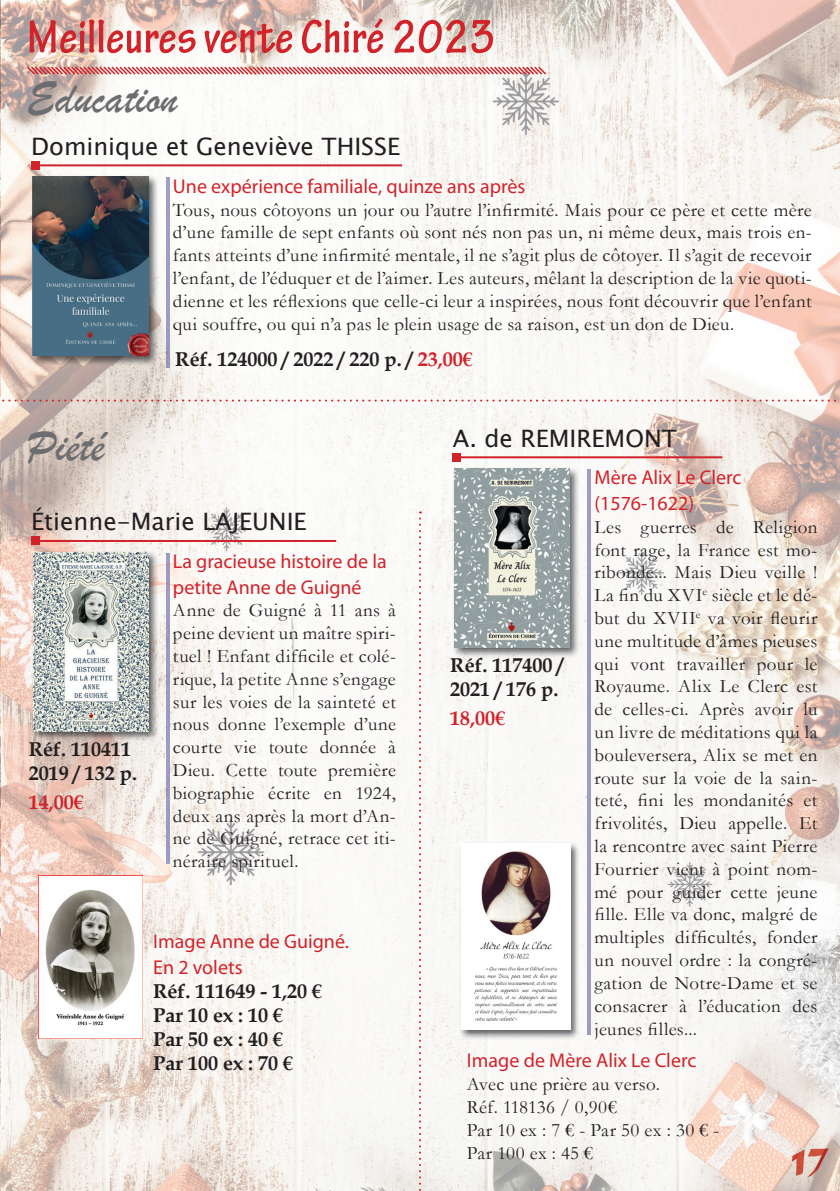
<style>
.page{position:relative;width:840px;height:1191px;background:#fff}
.page>*{position:absolute;margin:0;border:0;box-sizing:border-box;transform-origin:0 0}
.t1{font:700 condensed 50px "Tekton Pro";color:#d1232a}
.t2{font:46px "Brush Script";color:#6c6d70}
.t3{font:24px "Lucida Sans Unicode";color:#231f20}
.t4{font:20px/26px "Myriad Pro";color:#d1232a}
.t5{font:700 20px/24px "Book Antiqua";color:#231f20}
.t6{font:700 20px "Book Antiqua";color:#d1232a}
.t7{font:19px/22.8px "Garamond";letter-spacing:.015em;color:#231f20;text-align:justify}
.s1{color:#d1232a}
</style>
<div class="page">
<img style="left:1px;top:0;width:838px;height:209px">
<img style="left:1px;top:209px;width:69px;height:982px">
<img style="left:141px;top:209px;width:348px;height:982px">
<img style="left:489px;top:209px;width:350px;height:281px">
<img style="left:70px;top:366px;width:71px;height:184px">
<img style="left:560px;top:490px;width:279px;height:701px">
<img style="left:491px;top:658px;width:69px;height:183px">
<img style="left:70px;top:741px;width:71px;height:450px">
<img style="left:489px;top:1040px;width:71px;height:151px">
<img style="left:791px;top:1148px;width:37px;height:29px">
<img style="left:0;top:0;width:1px;height:1191px">
<svg style="left:25px;top:65px;width:522px;height:11px"></svg>
<img style="left:30px;top:175px;width:129px;height:191px">
<img style="left:33px;top:177px;width:116px;height:178px">
<img style="left:166px;top:178px;width:3px;height:189px">
<hr style="left:35px;top:164px;width:367px;height:2px;background:#d1232a">
<div style="left:31px;top:161px;width:8px;height:8px;background:#d1232a"></div>
<svg style="left:0;top:399px;width:840px;height:2px"></svg>
<img style="left:38px;top:875px;width:104px;height:163px">
<img style="left:31px;top:550px;width:128px;height:191px">
<img style="left:33px;top:552px;width:115px;height:179px">
<img style="left:166px;top:553px;width:3px;height:310px">
<hr style="left:35px;top:540px;width:301px;height:2px;background:#d1232a">
<div style="left:31px;top:537px;width:8px;height:8px;background:#d1232a"></div>
<img style="left:458px;top:841px;width:122px;height:199px">
<img style="left:461px;top:844px;width:109px;height:185px">
<img style="left:452px;top:466px;width:128px;height:192px">
<img style="left:454px;top:469px;width:115px;height:178px">
<hr style="left:587px;top:470px;width:3px;height:564px;background:#9d9dc5">
<hr style="left:456px;top:456px;width:266px;height:2px;background:#d1232a">
<div style="left:452px;top:453px;width:8px;height:8px;background:#d1232a"></div>
<svg style="left:419px;top:511px;width:2px;height:680px"></svg>
<h1 class="t1" style="left:27px;top:8px;width:469px">Meilleures vente Chiré 2023</h1>
<h2 class="t2" style="left:27px;top:70px;width:152px">Education</h2>
<p class="t3" style="left:31px;top:127px;width:370px">Dominique et Geneviève THISSE</p>
<h2 class="t2" style="left:27px;top:418px;width:79px">Piété</h2>
<p class="t4" style="left:173px;top:173px;width:354px">Une expérience familiale, quinze ans après</p>
<p class="t7" style="left:173px;top:198px;width:640px">Tous, nous côtoyons un jour ou l’autre l’infirmité. Mais pour ce père et cette mère d’une famille de sept enfants où sont nés non pas un, ni même deux, mais trois en&shy;fants atteints d’une infirmité mentale, il ne s’agit plus de côtoyer. Il s’agit de recevoir l’enfant, de l’éduquer et de l’aimer. Les auteurs, mêlant la description de la vie quoti&shy;dienne et les réflexions que celle-ci leur a inspirées, nous font découvrir que l’enfant qui souffre, ou qui n’a pas le plein usage de sa raison, est un don de Dieu.</p>
<p class="t5" style="left:175px;top:347px;width:299px">Réf. 124000 / 2022 / 220 p. / <span class="s1">23,00€</span></p>
<p class="t3" style="left:452px;top:419px;width:225px">A. de REMIREMONT</p>
<p class="t3" style="left:31px;top:503px;width:277px">Étienne-Marie LAJEUNIE</p>
<p class="t5" style="left:29px;top:737px;width:110px">Réf. 110411<br>2019 / 132 p.</p>
<p class="t6" style="left:29px;top:788px;width:57px">14,00€</p>
<p class="t4" style="left:173px;top:547px;width:215px">La gracieuse histoire de la petite Anne de Guigné</p>
<p class="t7" style="left:173px;top:598px;width:224px">Anne de Guigné à 11 ans à peine devient un maître spiri&shy;tuel ! Enfant difficile et colé&shy;rique, la petite Anne s’engage sur les voies de la sainteté et nous donne l’exemple d’une courte vie toute donnée à Dieu. Cette toute première biographie écrite en 1924, deux ans après la mort d’An&shy;ne de Guigné, retrace cet iti&shy;néraire spirituel.</p>
<p class="t4" style="left:153px;top:928px;width:197px">Image Anne de Guigné.<br>En 2 volets</p>
<p class="t5" style="left:153px;top:979px;width:170px">Réf. 111649 - 1,20 €<br>Par 10 ex : 10 €<br>Par 50 ex : 40 €<br>Par 100 ex : 70 €</p>
<p class="t5" style="left:450px;top:653px;width:115px">Réf. 117400 /<br>2021 / 176 p.</p>
<p class="t6" style="left:450px;top:704px;width:56px">18,00€</p>
<p class="t4" style="left:594px;top:464px;width:148px">Mère Alix Le Clerc (1576-1622)</p>
<p class="t7" style="left:594px;top:515px;width:224px">Les guerres de Religion font rage, la France est mo&shy;ribonde... Mais Dieu veille !<br>La fin du XVI<sup>e</sup> siècle et le dé&shy;but du XVII<sup>e</sup> va voir fleurir une multitude d’âmes pieuses qui vont travailler pour le Royaume. Alix Le Clerc est de celles-ci. Après avoir lu un livre de méditations qui la bouleversera, Alix se met en route sur la voie de la sain&shy;teté, fini les mondanités et frivolités, Dieu appelle. Et la rencontre avec saint Pierre Fourrier vient à point nom&shy;mé pour guider cette jeune fille. Elle va donc, malgré de multiples difficultés, fonder un nouvel ordre : la congré&shy;gation de Notre-Dame et se consacrer à l’éducation des jeunes filles...</p>
<p class="t4" style="left:466px;top:1047px;width:231px">Image de Mère Alix Le Clerc</p>
<p class="t7" style="left:466px;top:1072px;width:254px;text-align:left">Avec une prière au verso.<br>Réf. 118136 / 0,90€<br>Par 10 ex : 7 € - Par 50 ex : 30 € -<br>Par 100 ex : 45 €</p>
</div>
